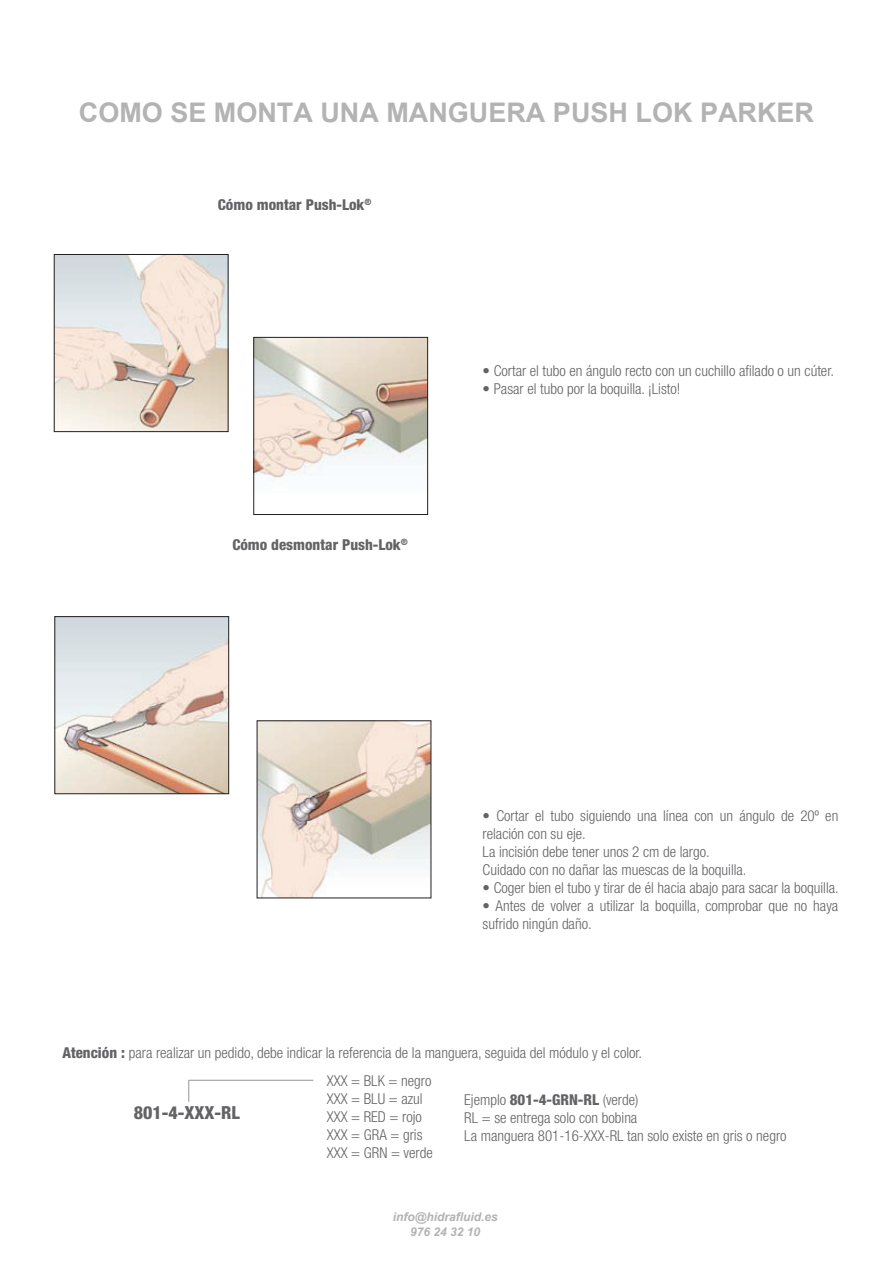
<style>
.page{position:relative;width:893px;height:1263px;background:#fff}
.page>*{position:absolute;margin:0;border:0;box-sizing:border-box;transform-origin:0 0}
.t1{font:700 27px "Arial";color:#b3b3b3}
.t2{font:800 condensed 18px "Helvetica Neue";color:#636366}
.t3{font:300 condensed 15px/18px "Helvetica Neue";color:#636366}
.t4{font:800 condensed 15px "Helvetica Neue";color:#636366}
.t5{font:italic 700 12px/14.4px "Arial";color:#b2b2b2;text-align:center}
.s1{font-weight:800}
</style>
<div class="page">
<img style="left:56px;top:256px;width:170px;height:174px">
<div style="left:54px;top:254px;width:174px;height:178px;border:1px solid #231f20"></div>
<img style="left:256px;top:339px;width:170px;height:139px">
<div style="left:254px;top:337px;width:174px;height:178px;border:1px solid #231f20"></div>
<img style="left:57px;top:618px;width:170px;height:174px">
<div style="left:55px;top:616px;width:174px;height:178px;border:1px solid #231f20"></div>
<img style="left:259px;top:723px;width:170px;height:173px">
<svg style="left:189px;top:1081px;width:1px;height:21px"></svg>
<hr style="left:189px;top:1080px;width:124px;height:1px;background:#939598">
<h1 class="t1" style="left:79px;top:93px;width:736px">COMO SE MONTA UNA MANGUERA PUSH LOK PARKER</h1>
<p class="t4" style="left:218px;top:195px;width:155px">Cómo montar Push-Lok<sup>®</sup></p>
<p class="t4" style="left:232px;top:535px;width:177px">Cómo desmontar Push-Lok<sup>®</sup></p>
<p class="t3" style="left:483px;top:361px;width:353px">• Cortar el tubo en ángulo recto con un cuchillo afilado o un cúter.</p>
<p class="t3" style="left:483px;top:379px;width:199px">• Pasar el tubo por la boquilla. ¡Listo!</p>
<p class="t3" style="left:483px;top:807px;width:357px">• Cortar el tubo siguiendo una línea con un ángulo de 20º en relación con su eje.<br>La incisión debe tener unos 2 cm de largo.<br>Cuidado con no dañar las muescas de la boquilla.</p>
<p class="t3" style="left:483px;top:879px;width:358px">• Coger bien el tubo y tirar de él hacia abajo para sacar la boquilla.</p>
<p class="t3" style="left:483px;top:897px;width:357px">• Antes de volver a utilizar la boquilla, comprobar que no haya sufrido ningún daño.</p>
<p class="t3" style="left:62px;top:1044px;width:581px"><span class="s1">Atención :</span> para realizar un pedido, debe indicar la referencia de la manguera, seguida del módulo y el color.</p>
<p class="t3" style="left:464px;top:1090px;width:324px">Ejemplo <span class="s1">801-4-GRN-RL</span> (verde)<br>RL = se entrega solo con bobina<br>La manguera 801-16-XXX-RL tan solo existe en gris o negro</p>
<p class="t3" style="left:327px;top:1072px;width:107px">XXX = BLK = negro<br>XXX = BLU = azul<br>XXX = RED = rojo<br>XXX = GRA = gris<br>XXX = GRN = verde</p>
<p class="t2" style="left:134px;top:1101px;width:108px">801-4-XXX-RL</p>
<p class="t5" style="left:393px;top:1210px;width:107px">info@hidrafluid.es<br>976 24 32 10</p>
</div>
